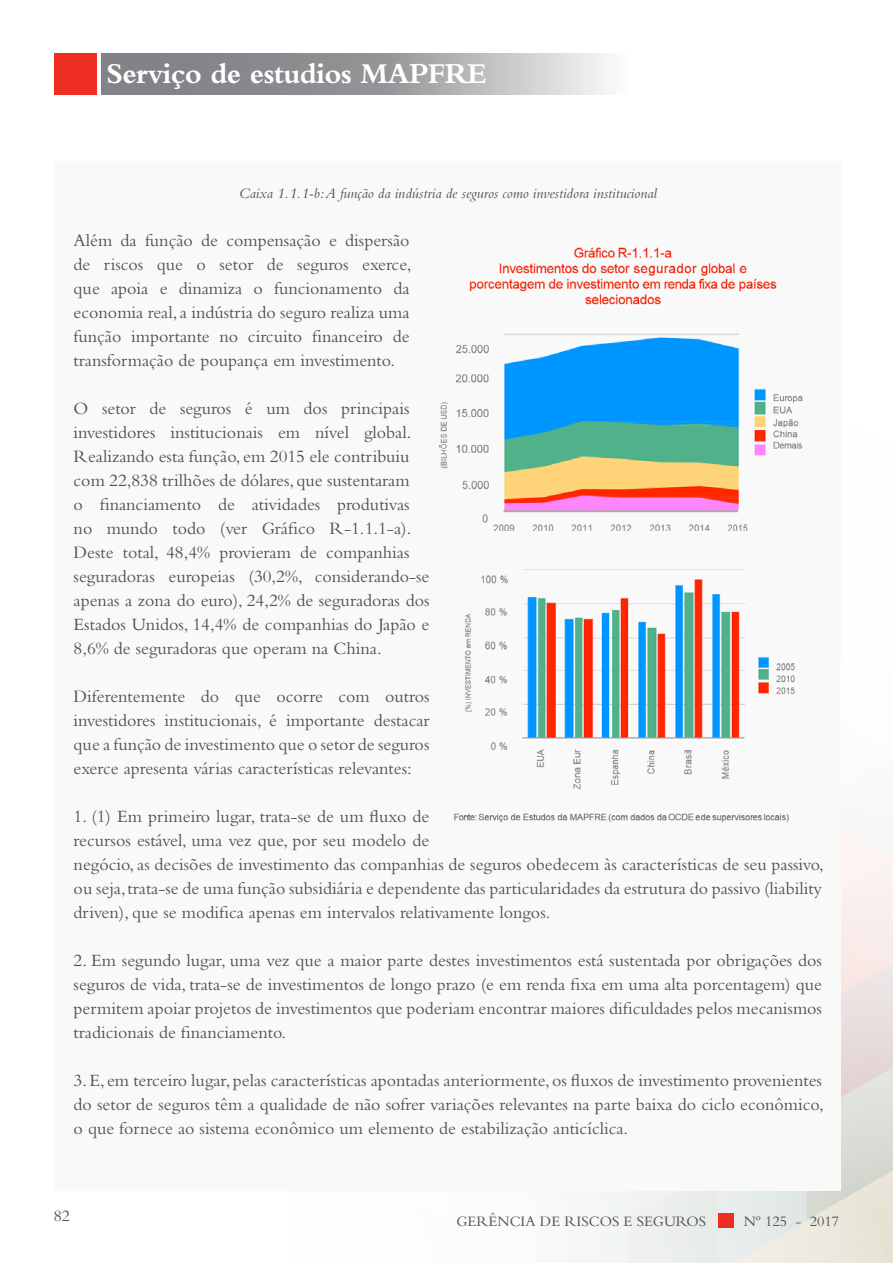
<style>
.page{position:relative;width:893px;height:1263px;background:#fff}
.page>*{position:absolute;margin:0;border:0;box-sizing:border-box;transform-origin:0 0}
.t1{font:700 30px "Bembo Std";letter-spacing:-.025em;color:#fff}
.t2{font:18px/24px "Bembo Std";color:#505052;text-align:justify}
.t3{font:16.5px "Bembo Std";color:#505052}
.t4{font:italic 15px "Bembo Std";color:#505052}
.t5{font:15px "Bembo Std";color:#505052}
</style>
<div class="page">
<svg style="left:579px;top:834px;width:314px;height:429px"></svg>
<div style="left:54px;top:54px;width:43px;height:41px;background:#ee2e22"></div>
<svg style="left:101px;top:54px;width:506px;height:41px;background:#a1a3a5"></svg>
<div style="left:718px;top:1213px;width:15px;height:15px;background:#ee2e22"></div>
<div style="left:55px;top:162px;width:785px;height:1029px;background:#f9faf8"></div>
<img style="left:439px;top:247px;width:364px;height:282px">
<img style="left:454px;top:569px;width:341px;height:253px">
<h1 class="t1" style="left:106px;top:57px;width:382px">Serviço de estudios MAPFRE</h1>
<p class="t4" style="left:239px;top:185px;width:420px">Caixa 1.1.1-b: A função da indústria de seguros como investidora institucional</p>
<p class="t2" style="left:74px;top:228px;width:339px">Além da função de compensação e dispersão de riscos que o setor de seguros exerce, que apoia e dinamiza o funcionamento da economia real, a indústria do seguro realiza uma função importante no circuito financeiro de transformação de poupança em investimento.</p>
<p class="t2" style="left:74px;top:396px;width:357px;text-align:left">O setor de seguros é um dos principais investidores institucionais em nível global.<br>Realizando esta função, em 2015 ele contribuiu com 22,838 trilhões de dólares, que sustentaram<br>o financiamento de atividades produtivas no mundo todo (ver Gráfico R-1.1.1-a).<br>Deste total, 48,4% provieram de companhias seguradoras europeias (30,2%, considerando-se apenas a zona do euro), 24,2% de seguradoras dos Estados Unidos, 14,4% de companhias do Japão e 8,6% de seguradoras que operam na China.</p>
<p class="t2" style="left:74px;top:684px;width:357px">Diferentemente do que ocorre com outros investidores institucionais, é importante destacar que a função de investimento que o setor de seguros exerce apresenta várias características relevantes:</p>
<p class="t2" style="left:74px;top:804px;width:752px;text-align:left">1. (1) Em primeiro lugar, trata-se de um fluxo de<br>recursos estável, uma vez que, por seu modelo de<br>negócio, as decisões de investimento das companhias de seguros obedecem às características de seu passivo, ou seja, trata-se de uma função subsidiária e dependente das particularidades da estrutura do passivo (liability driven), que se modifica apenas em intervalos relativamente longos.</p>
<p class="t2" style="left:74px;top:948px;width:750px">2. Em segundo lugar, uma vez que a maior parte destes investimentos está sustentada por obrigações dos seguros de vida, trata-se de investimentos de longo prazo (e em renda fixa em uma alta porcentagem) que permitem apoiar projetos de investimentos que poderiam encontrar maiores dificuldades pelos mecanismos tradicionais de financiamento.</p>
<p class="t2" style="left:74px;top:1068px;width:752px">3. E, em terceiro lugar, pelas características apontadas anteriormente, os fluxos de investimento provenientes do setor de seguros têm a qualidade de não sofrer variações relevantes na parte baixa do ciclo econômico, o que fornece ao sistema econômico um elemento de estabilização anticíclica.</p>
<p class="t3" style="left:54px;top:1206px;width:18px">82</p>
<p class="t5" style="left:457px;top:1212px;width:251px">GERÊNCIA DE RISCOS E SEGUROS</p>
<p class="t5" style="left:744px;top:1212px;width:97px">Nº 125 - 2017</p>
</div>
